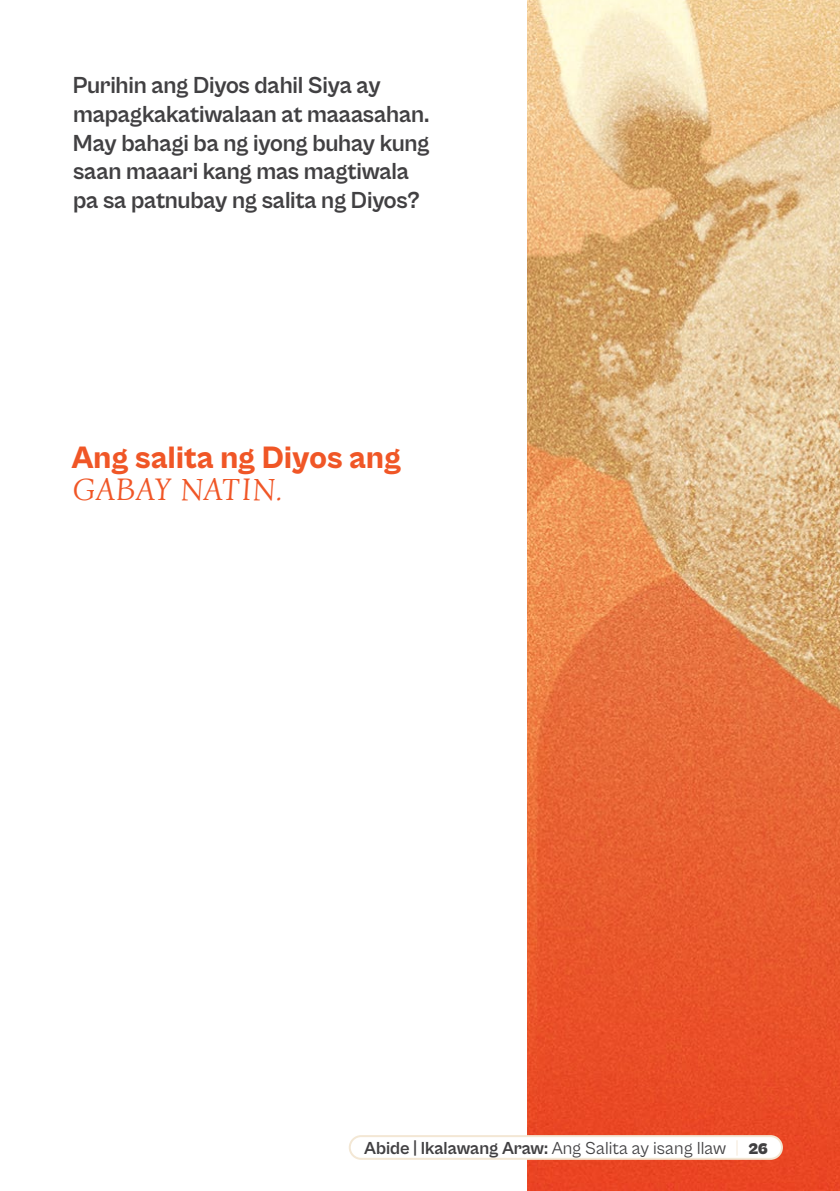
<style>
.page{position:relative;width:840px;height:1191px;background:#fff}
.page>*{position:absolute;margin:0;border:0;box-sizing:border-box;transform-origin:0 0}
.t1{font:800 32px "Cabinet Grotesk";letter-spacing:.005em;color:#f05626}
.t2{font:italic 32px "Bona Nova";letter-spacing:.035em;color:#f05626}
.t3{font:700 24px/28.8px "Cabinet Grotesk";letter-spacing:-.01em;color:#414042}
.t4{font:700 18px "Cabinet Grotesk";color:#414042}
.s1{font-weight:400}
.s2{font-weight:400;color:#f3e7d4}
.s3{font-weight:900;font-size:16px}
</style>
<div class="page">
<img style="left:527px;top:0;width:312px;height:1191px">
<div style="left:349px;top:1136px;width:432px;height:22px;background:#fff;border-radius:11px"></div>
<div style="left:348px;top:1135px;width:434px;height:24px;border:2px solid #f3e7d4;border-radius:11px"></div>
<p class="t3" style="left:73px;top:71px;width:358px">Purihin ang Diyos dahil Siya ay mapagkakatiwalaan at maaasahan.<br>May bahagi ba ng iyong buhay kung saan maaari kang mas magtiwala pa sa patnubay ng salita ng Diyos?</p>
<h1 class="t1" style="left:71px;top:440px;width:331px">Ang salita ng Diyos ang</h1>
<h1 class="t2" style="left:73px;top:466px;width:210px">GABAY NATIN.</h1>
<p class="t4" style="left:364px;top:1138px;width:405px">Abide | Ikalawang Araw: <span class="s1">Ang Salita ay isang Ilaw</span> <span class="s2">|</span> <span class="s3">26</span></p>
</div>
